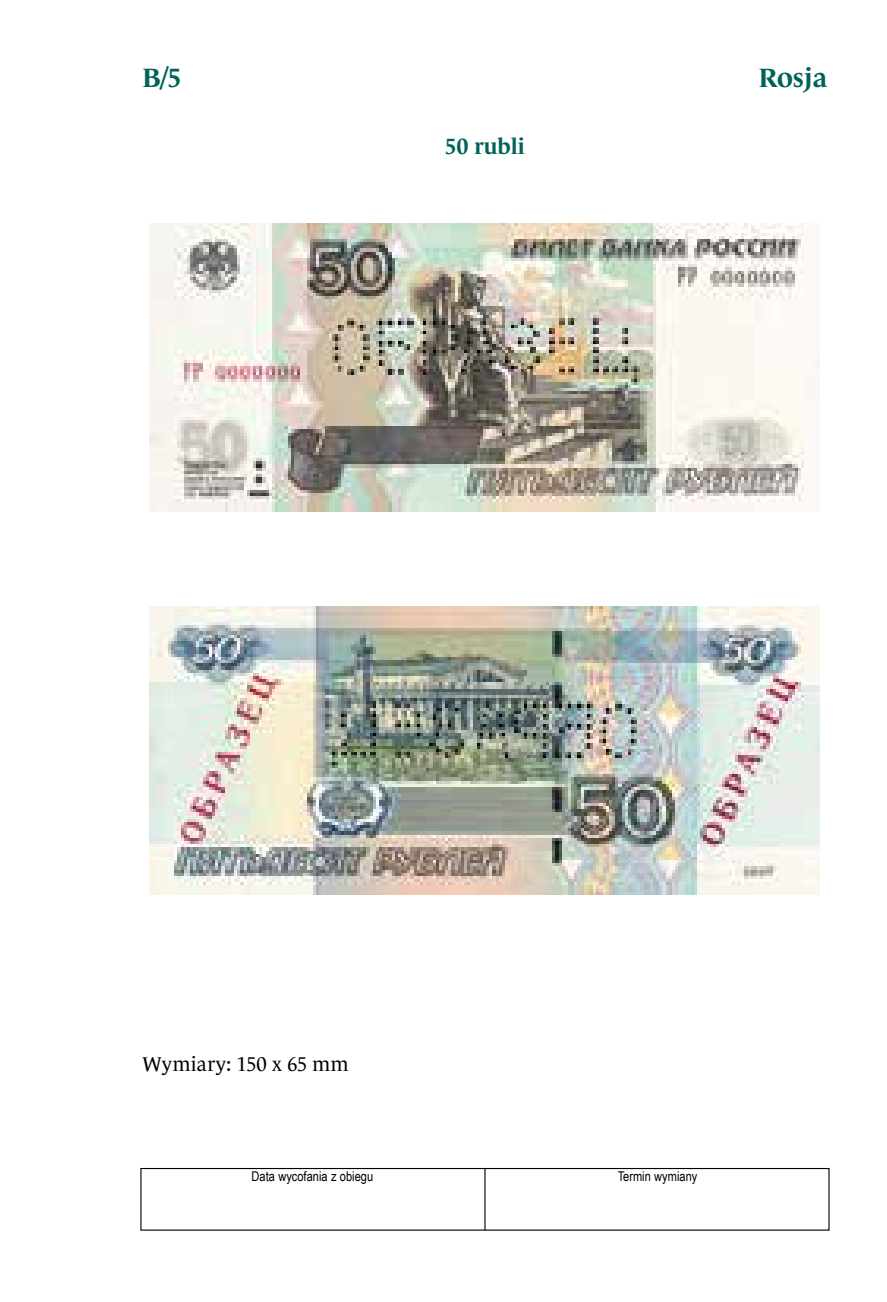
<style>
.page{position:relative;width:887px;height:1302px;background:#fff}
.page>*{position:absolute;margin:0;border:0;box-sizing:border-box;transform-origin:0 0}
.t1{font:600 expanded 27px "Le Monde Journal Pro";color:#00625a}
.t2{font:600 expanded 22.5px "Le Monde Journal Pro";color:#00625a}
.t3{font:20.25px "Le Monde Journal Pro";letter-spacing:.01em;color:#000}
.t4{font:13.5px "Arial Narrow";color:#000}
</style>
<div class="page">
<div style="left:140px;top:1167px;width:689px;height:63px;border:1px solid #000"></div>
<hr style="left:484px;top:1167px;width:1px;height:62px;background:#000">
<img style="left:150px;top:606px;width:670px;height:288px">
<img style="left:150px;top:223px;width:670px;height:288px">
<h1 class="t1" style="left:143px;top:57px;width:40px">B/5</h1>
<h2 class="t2" style="left:445px;top:129px;width:81px">50 rubli</h2>
<h1 class="t1" style="left:759px;top:57px;width:70px">Rosja</h1>
<h3 class="t3" style="left:143px;top:1048px;width:207px">Wymiary: 150 x 65 mm</h3>
<p class="t4" style="left:251px;top:1166px;width:123px">Data wycofania z obiegu</p>
<p class="t4" style="left:617px;top:1166px;width:81px">Termin wymiany</p>
</div>
